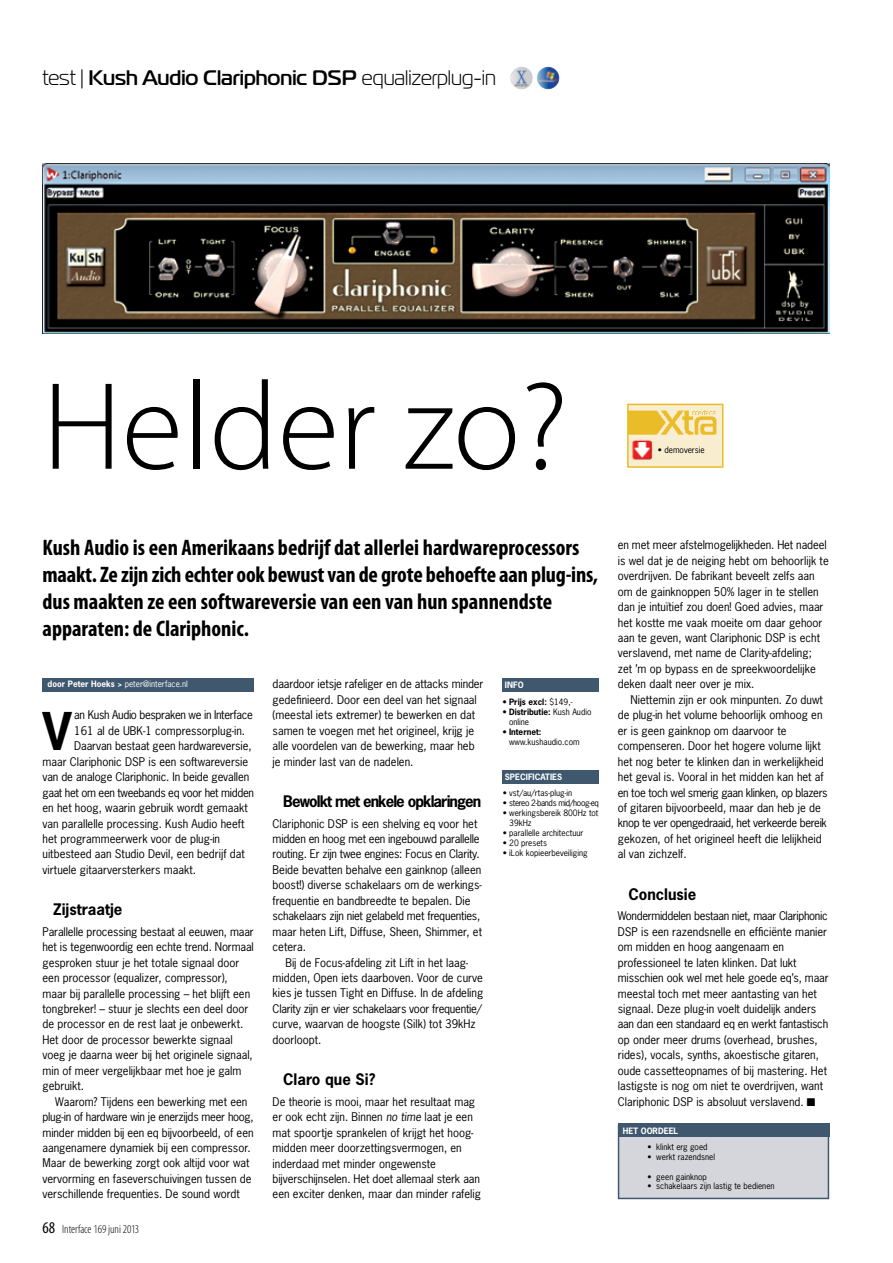
<style>
.page{position:relative;width:893px;height:1263px;background:#fff}
.page>*{position:absolute;margin:0;border:0;box-sizing:border-box;transform-origin:0 0}
.t1{font:300 125.85px "Myriad Pro";color:#000}
.t2{font:700 48.9px "News Gothic Std";color:#000}
.t3{font:700 condensed 22.5px/27px "Myriad Pro";color:#000}
.t4{font:700 21px "Magistral A";color:#000}
.t5{font:700 15px "News Gothic Std";letter-spacing:-.015em;color:#000}
.t6{font:700 15px "News Gothic Std";letter-spacing:-.06em;color:#000}
.t7{font:300 condensed 12px "Myriad Pro";color:#000}
.t8{font:11.25px/15.5px "News Gothic Std";color:#000}
.t9{font:11.25px "News Gothic Std";letter-spacing:-.03em;color:#000}
.t10{font:8.25px/9.9px "News Gothic Std";color:#000}
.t11{font:8.25px "News Gothic Std";color:#fff}
.t12{font:700 8.25px "News Gothic Std";color:#fff}
.t13{font:700 8.25px "News Gothic Std";color:#000}
.t14{font:8.25px "News Gothic Std";letter-spacing:-.04em;color:#000}
.s1{font-weight:400}
.s2{font-weight:700}
.s3{font-weight:400;font-size:16.5px}
.s4{font-style:italic}
</style>
<div class="page">
<div style="left:618px;top:1124px;width:211px;height:75px;background:#d5d6dc;border:2px solid #3f586e"></div>
<div style="left:618px;top:1123px;width:211px;height:14px;background:#3f586e"></div>
<div style="left:503px;top:770px;width:96px;height:13px;background:#3f586e"></div>
<div style="left:503px;top:678px;width:96px;height:14px;background:#3f586e"></div>
<img style="left:510px;top:67px;width:23px;height:22px;border-radius:11px">
<img style="left:537px;top:67px;width:22px;height:22px;border-radius:11px">
<div style="left:43px;top:678px;width:211px;height:14px;background:#3f586e"></div>
<div style="left:628px;top:404px;width:95px;height:63px;background:#f9edd0"></div>
<img style="left:630px;top:409px;width:87px;height:26px">
<div style="left:627px;top:404px;width:96px;height:64px;border:2px solid #e8bb27"></div>
<img style="left:632px;top:439px;width:22px;height:21px">
<img style="left:43px;top:163px;width:786px;height:170px">
<h3 class="t4" style="left:43px;top:65px;width:455px"><span class="s1">test |</span> Kush Audio Clariphonic DSP <span class="s1">equalizerplug-in</span></h3>
<h1 class="t1" style="left:43px;top:358px;width:527px">Helder zo?</h1>
<p class="t10" style="left:658px;top:445px;width:48px">• demoversie</p>
<h3 class="t3" style="left:43px;top:533px;width:557px">Kush Audio is een Amerikaans bedrijf dat allerlei hardwareprocessors maakt. Ze zijn zich echter ook bewust van de grote behoefte aan plug-ins, dus maakten ze een softwareversie van een van hun spannendste apparaten: de Clariphonic.</h3>
<p class="t11" style="left:48px;top:679px;width:142px"><span class="s2">door Peter Hoeks &gt;</span> peter@interface.nl</p>
<h2 class="t2" style="left:43px;top:699px;width:31px">V</h2>
<p class="t9" style="left:74px;top:708px;width:180px">an Kush Audio bespraken we in Interface</p>
<p class="t8" style="left:74px;top:723px;width:172px">161 al de UBK-1 compressorplug-in.</p>
<p class="t8" style="left:74px;top:738px;width:179px">Daarvan bestaat geen hardwareversie,</p>
<p class="t8" style="left:43px;top:754px;width:207px">maar Clariphonic DSP is een softwareversie</p>
<p class="t8" style="left:43px;top:769px;width:208px">van de analoge Clariphonic. In beide gevallen</p>
<p class="t9" style="left:43px;top:785px;width:213px">gaat het om een tweebands eq voor het midden</p>
<p class="t8" style="left:43px;top:800px;width:207px">en het hoog, waarin gebruik wordt gemaakt</p>
<p class="t8" style="left:43px;top:815px;width:203px">van parallelle processing. Kush Audio heeft</p>
<p class="t8" style="left:43px;top:831px;width:179px">het programmeerwerk voor de plug-in</p>
<p class="t8" style="left:43px;top:846px;width:204px">uitbesteed aan Studio Devil, een bedrijf dat</p>
<p class="t8" style="left:43px;top:862px;width:155px">virtuele gitaarversterkers maakt.</p>
<h3 class="t5" style="left:53px;top:900px;width:71px">Zijstraatje</h3>
<p class="t8" style="left:43px;top:924px;width:213px">Parallelle processing bestaat al eeuwen, maar het is tegenwoordig een echte trend. Normaal gesproken stuur je het totale signaal door een processor (equalizer, compressor), maar bij parallelle processing – het blijft een tongbreker! – stuur je slechts een deel door de processor en de rest laat je onbewerkt.<br>Het door de processor bewerkte signaal voeg je daarna weer bij het originele signaal, min of meer vergelijkbaar met hoe je galm gebruikt.</p>
<p class="t8" style="left:43px;top:1093px;width:213px;text-indent:13px">Waarom? Tijdens een bewerking met een plug-in of hardware win je enerzijds meer hoog, minder midden bij een eq bijvoorbeeld, of een aangenamere dynamiek bij een compressor.<br>Maar de bewerking zorgt ook altijd voor wat vervorming en faseverschuivingen tussen de verschillende frequenties. De sound wordt</p>
<p class="t7" style="left:43px;top:1222px;width:98px"><span class="s3">68</span> Interface 169 juni 2013</p>
<p class="t8" style="left:273px;top:676px;width:212px">daardoor ietsje rafeliger en de attacks minder gedefinieerd. Door een deel van het signaal (meestal iets extremer) te bewerken en dat samen te voegen met het origineel, krijg je alle voordelen van de bewerking, maar heb je minder last van de nadelen.</p>
<h3 class="t6" style="left:283px;top:791px;width:200px">Bewolkt met enkele opklaringen</h3>
<p class="t8" style="left:273px;top:815px;width:211px">Clariphonic DSP is een shelving eq voor het midden en hoog met een ingebouwd parallelle routing. Er zijn twee engines: Focus en Clarity.<br>Beide bevatten behalve een gainknop (alleen boost!) diverse schakelaars om de werkings&shy;frequentie en bandbreedte te bepalen. Die schakelaars zijn niet gelabeld met frequenties, maar heten Lift, Diffuse, Sheen, Shimmer, et cetera.</p>
<p class="t8" style="left:273px;top:954px;width:212px;text-indent:13px">Bij de Focus-afdeling zit Lift in het laag&shy;midden, Open iets daarboven. Voor de curve kies je tussen Tight en Diffuse. In de afdeling Clarity zijn er vier schakelaars voor frequentie/ curve, waarvan de hoogste (Silk) tot 39kHz doorloopt.</p>
<h3 class="t5" style="left:283px;top:1069px;width:94px">Claro que Si?</h3>
<p class="t8" style="left:273px;top:1094px;width:210px">De theorie is mooi, maar het resultaat mag er ook echt zijn. Binnen <span class="s4">no time</span> laat je een mat spoortje sprankelen of krijgt het hoog&shy;midden meer doorzettingsvermogen, en inderdaad met minder ongewenste bijverschijnselen. Het doet allemaal sterk aan een exciter denken, maar dan minder rafelig</p>
<p class="t12" style="left:505px;top:679px;width:20px">INFO</p>
<p class="t13" style="left:503px;top:696px;width:71px">• Prijs excl: <span class="s1">$149,-</span></p>
<p class="t10" style="left:509px;top:707px;width:84px;text-indent:-6px"><span class="s2">• Distributie:</span> Kush Audio online</p>
<p class="t13" style="left:503px;top:726px;width:40px">• Internet:</p>
<p class="t10" style="left:509px;top:736px;width:72px">www.kushaudio.com</p>
<p class="t12" style="left:505px;top:771px;width:59px">SPECIFICATIES</p>
<p class="t10" style="left:503px;top:788px;width:71px">• vst/au/rtas-plug-in</p>
<p class="t14" style="left:503px;top:798px;width:98px">• stereo 2-bands mid/hoog-eq</p>
<p class="t10" style="left:509px;top:808px;width:91px;text-indent:-7px">• werkingsbereik 800Hz tot<br>39kHz</p>
<p class="t10" style="left:503px;top:828px;width:82px">• parallelle architectuur</p>
<p class="t10" style="left:503px;top:838px;width:46px">• 20 presets</p>
<p class="t10" style="left:503px;top:847px;width:87px">• iLok kopieerbeveiliging</p>
<p class="t8" style="left:618px;top:537px;width:212px">en met meer afstelmogelijkheden. Het nadeel is wel dat je de neiging hebt om behoorlijk te overdrijven. De fabrikant beveelt zelfs aan om de gainknoppen 50% lager in te stellen dan je intuïtief zou doen! Goed advies, maar het kostte me vaak moeite om daar gehoor aan te geven, want Clariphonic DSP is echt verslavend, met name de Clarity-afdeling; zet ’m op bypass en de spreekwoordelijke deken daalt neer over je mix.</p>
<p class="t8" style="left:618px;top:692px;width:211px;text-indent:13px">Niettemin zijn er ook minpunten. Zo duwt de plug-in het volume behoorlijk omhoog en er is geen gainknop om daarvoor te compenseren. Door het hogere volume lijkt het nog beter te klinken dan in werkelijkheid het geval is. Vooral in het midden kan het af en toe toch wel smerig gaan klinken, op blazers of gitaren bijvoorbeeld, maar dan heb je de knop te ver opengedraaid, het verkeerde bereik gekozen, of het origineel heeft die lelijkheid al van zichzelf.</p>
<h3 class="t5" style="left:628px;top:884px;width:69px">Conclusie</h3>
<p class="t8" style="left:618px;top:908px;width:212px">Wondermiddelen bestaan niet, maar Clariphonic DSP is een razendsnelle en efficiënte manier om midden en hoog aangenaam en professioneel te laten klinken. Dat lukt misschien ook wel met hele goede eq’s, maar meestal toch met meer aantasting van het signaal. Deze plug-in voelt duidelijk anders aan dan een standaard eq en werkt fantastisch op onder meer drums (overhead, brushes, rides), vocals, synths, akoestische gitaren, oude cassetteopnames of bij mastering. Het lastigste is nog om niet te overdrijven, want Clariphonic DSP is absoluut verslavend. ■</p>
<p class="t12" style="left:623px;top:1125px;width:57px">HET OORDEEL</p>
<p class="t10" style="left:648px;top:1142px;width:62px">• klinkt erg goed</p>
<p class="t10" style="left:648px;top:1151px;width:69px">• werkt razendsnel</p>
<p class="t10" style="left:648px;top:1171px;width:61px">• geen gainknop</p>
<p class="t10" style="left:648px;top:1181px;width:129px">• schakelaars zijn lastig te bedienen</p>
</div>
